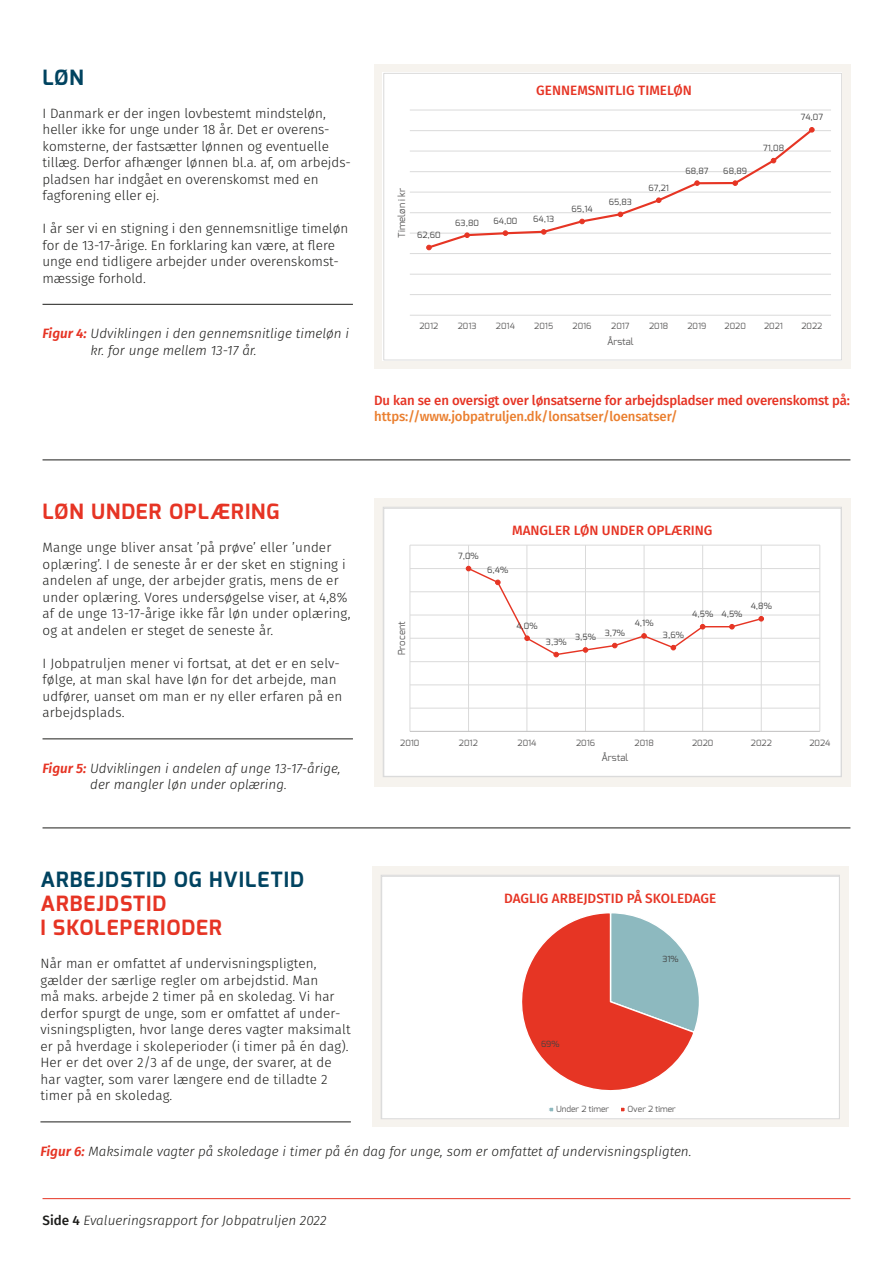
<style>
.page{position:relative;width:893px;height:1263px;background:#fff}
.page>*{position:absolute;margin:0;border:0;box-sizing:border-box;transform-origin:0 0}
.Mellemoverskrift_stø{font:700 21px/24px "Exo";letter-spacing:.05em;color:#e63424}
.Mellemoverskrift_stø-2{font:700 21px "Exo";letter-spacing:.05em;color:#004360}
.Brød{font:300 13.5px/16.5px "Fira Sans";letter-spacing:.01em;color:#1d1d1b}
.Brød-2{font:italic 300 13.5px/16.5px "Fira Sans";color:#1d1d1b}
.Brød-3{font:500 13.5px/16.5px "Fira Sans";letter-spacing:-.01em;color:#e63424}
.t1{font:9.6px "Exo";color:#5b5a5a}
.t2{font:8.55px "Exo";letter-spacing:.005em;color:#414141}
.t3{font:8.55px "Exo";letter-spacing:.005em;color:#5b5a5a}
.t4{font:8.4px "Exo";letter-spacing:.005em;color:#5b5a5a}
.t5{font:8.4px "Exo";color:#414141}
.s1{font-weight:600;color:#e63424}
.s2{color:#ea7f2f}
.s3{font-weight:500;font-style:normal}
</style>
<div class="page">
<hr style="left:43px;top:1198px;width:807px;height:1px;background:#e63424">
<hr style="left:43px;top:460px;width:807px;height:1px;background:#1d1d1b">
<hr style="left:43px;top:828px;width:807px;height:1px;background:#1d1d1b">
<hr style="left:43px;top:304px;width:310px;height:1px;background:#1d1d1b">
<div style="left:374px;top:64px;width:476px;height:305px;background:#f6f3ee"></div>
<div style="left:384px;top:73px;width:457px;height:287px;background:#fff"></div>
<hr style="left:410px;top:294px;width:421px;height:1px;background:#dadada">
<hr style="left:410px;top:274px;width:421px;height:1px;background:#dadada">
<hr style="left:410px;top:253px;width:421px;height:1px;background:#dadada">
<hr style="left:410px;top:233px;width:421px;height:1px;background:#dadada">
<hr style="left:410px;top:212px;width:421px;height:1px;background:#dadada">
<hr style="left:410px;top:192px;width:421px;height:1px;background:#dadada">
<hr style="left:410px;top:171px;width:421px;height:1px;background:#dadada">
<hr style="left:410px;top:151px;width:421px;height:1px;background:#dadada">
<hr style="left:410px;top:130px;width:421px;height:1px;background:#dadada">
<hr style="left:410px;top:110px;width:421px;height:1px;background:#dadada">
<hr style="left:410px;top:315px;width:421px;height:1px;background:#dadada">
<svg style="left:426px;top:128px;width:389px;height:120px"></svg>
<svg style="left:426px;top:245px;width:6px;height:5px"></svg>
<svg style="left:464px;top:233px;width:6px;height:5px"></svg>
<svg style="left:503px;top:230px;width:5px;height:6px"></svg>
<svg style="left:541px;top:229px;width:5px;height:6px"></svg>
<svg style="left:579px;top:219px;width:6px;height:5px"></svg>
<svg style="left:618px;top:212px;width:5px;height:5px"></svg>
<svg style="left:656px;top:198px;width:5px;height:5px"></svg>
<svg style="left:694px;top:180px;width:6px;height:6px"></svg>
<svg style="left:732px;top:180px;width:6px;height:6px"></svg>
<svg style="left:771px;top:158px;width:5px;height:5px"></svg>
<svg style="left:809px;top:127px;width:5px;height:5px"></svg>
<div style="left:383px;top:73px;width:459px;height:287px;border:1px solid #dadada"></div>
<hr style="left:43px;top:739px;width:310px;height:1px;background:#1d1d1b">
<div style="left:374px;top:498px;width:476px;height:289px;background:#f6f3ee"></div>
<div style="left:384px;top:508px;width:457px;height:268px;background:#fff"></div>
<hr style="left:410px;top:708px;width:410px;height:1px;background:#dadada">
<hr style="left:410px;top:684px;width:410px;height:1px;background:#dadada">
<hr style="left:410px;top:661px;width:410px;height:1px;background:#dadada">
<hr style="left:410px;top:638px;width:410px;height:1px;background:#dadada">
<hr style="left:410px;top:615px;width:410px;height:1px;background:#dadada">
<hr style="left:410px;top:591px;width:410px;height:1px;background:#dadada">
<hr style="left:410px;top:568px;width:410px;height:1px;background:#dadada">
<hr style="left:410px;top:545px;width:410px;height:1px;background:#dadada">
<hr style="left:410px;top:545px;width:1px;height:186px;background:#dadada">
<hr style="left:468px;top:545px;width:1px;height:186px;background:#dadada">
<hr style="left:527px;top:545px;width:1px;height:186px;background:#dadada">
<hr style="left:585px;top:545px;width:1px;height:186px;background:#dadada">
<hr style="left:644px;top:545px;width:1px;height:186px;background:#dadada">
<hr style="left:702px;top:545px;width:1px;height:186px;background:#dadada">
<hr style="left:761px;top:545px;width:1px;height:186px;background:#dadada">
<hr style="left:819px;top:545px;width:1px;height:186px;background:#dadada">
<hr style="left:410px;top:731px;width:410px;height:1px;background:#c0bfbf">
<svg style="left:466px;top:566px;width:298px;height:91px"></svg>
<div style="left:383px;top:507px;width:459px;height:270px;border:1px solid #dadada"></div>
<hr style="left:40px;top:1121px;width:311px;height:1px;background:#1d1d1b">
<div style="left:372px;top:866px;width:476px;height:261px;background:#f6f3ee"></div>
<svg style="left:383px;top:877px;width:455px;height:240px;background:#f3dbd8"></svg>
<div style="left:381px;top:875px;width:459px;height:244px;border:1px solid #dadada"></div>
<p class="Mellemoverskrift_stø-2" style="left:43px;top:64px;width:43px">LØN</p>
<p class="Brød" style="left:43px;top:105px;width:310px">I Danmark er der ingen lovbestemt mindsteløn, heller ikke for unge under 18 år. Det er overens&shy;komsterne, der fastsætter lønnen og eventuelle tillæg. Derfor afhænger lønnen bl.a. af, om arbejds&shy;pladsen har indgået en overenskomst med en fagforening eller ej.</p>
<p class="Brød" style="left:43px;top:220px;width:307px">I år ser vi en stigning i den gennemsnitlige timeløn for de 13-17-årige. En forklaring kan være, at flere unge end tidligere arbejder under overenskomst&shy;mæssige forhold.</p>
<p class="t2" style="left:417px;top:229px;width:25px">62,60</p>
<p class="t1" style="left:396px;top:238px;width:51px;rotate:-90deg">Timeløn i kr</p>
<p class="Brød-3" style="left:536px;top:82px;width:157px">GENNEMSNITLIG TIMELØN</p>
<p class="t2" style="left:455px;top:217px;width:25px">63,80</p>
<p class="t2" style="left:493px;top:215px;width:25px">64,00</p>
<p class="t2" style="left:533px;top:214px;width:23px">64,13</p>
<p class="t2" style="left:571px;top:203px;width:23px">65,14</p>
<p class="t2" style="left:609px;top:196px;width:25px">65,83</p>
<p class="t2" style="left:648px;top:182px;width:22px">67,21</p>
<p class="t2" style="left:685px;top:165px;width:25px">68,87</p>
<p class="t2" style="left:723px;top:165px;width:25px">68,89</p>
<p class="t2" style="left:763px;top:142px;width:23px">71,08</p>
<p class="t2" style="left:801px;top:112px;width:24px">74,07</p>
<p class="Brød-2" style="left:91px;top:325px;width:260px;text-indent:-48px"><span class="s1">Figur 4:</span> Udviklingen i den gennemsnitlige timeløn i kr. for unge mellem 13-17 år.</p>
<p class="t3" style="left:419px;top:321px;width:20px">2012</p>
<p class="t3" style="left:458px;top:321px;width:20px">2013</p>
<p class="t3" style="left:496px;top:321px;width:20px">2014</p>
<p class="t3" style="left:534px;top:321px;width:20px">2015</p>
<p class="t3" style="left:572px;top:321px;width:21px">2016</p>
<p class="t3" style="left:611px;top:321px;width:20px">2017</p>
<p class="t3" style="left:649px;top:321px;width:21px">2018</p>
<p class="t3" style="left:687px;top:321px;width:21px">2019</p>
<p class="t3" style="left:725px;top:321px;width:23px">2020</p>
<p class="t3" style="left:764px;top:321px;width:20px">2021</p>
<p class="t3" style="left:801px;top:321px;width:22px">2022</p>
<p class="t1" style="left:607px;top:335px;width:28px">Årstal</p>
<p class="Brød-3" style="left:374px;top:391px;width:477px">Du kan se en oversigt over lønsatserne for arbejdspladser med overenskomst på: <span class="s2">https://www.jobpatruljen.dk/lonsatser/loensatser/</span></p>
<p class="Mellemoverskrift_stø" style="left:43px;top:500px;width:238px">LØN UNDER OPLÆRING</p>
<p class="Brød" style="left:43px;top:539px;width:310px">Mange unge bliver ansat ’på prøve’ eller ’under oplæring’. I de seneste år er der sket en stigning i andelen af unge, der arbejder gratis, mens de er under oplæring. Vores undersøgelse viser, at 4,8% af de unge 13-17-årige ikke får løn under oplæring, og at andelen er steget de seneste år.</p>
<p class="Brød" style="left:43px;top:655px;width:301px">I Jobpatruljen mener vi fortsat, at det er en selv&shy;følge, at man skal have løn for det arbejde, man udfører, uanset om man er ny eller erfaren på en arbejdsplads.</p>
<p class="Brød-2" style="left:43px;top:760px;width:300px;text-align:center"><span class="s1">Figur 5:</span> Udviklingen i andelen af unge 13-17-årige, der mangler løn under oplæring.</p>
<p class="t1" style="left:396px;top:655px;width:35px;rotate:-90deg">Procent</p>
<p class="t2" style="left:458px;top:550px;width:22px">7,0%</p>
<p class="Brød-3" style="left:512px;top:522px;width:202px">MANGLER LØN UNDER OPLÆRING</p>
<p class="t2" style="left:487px;top:564px;width:23px">6,4%</p>
<p class="t2" style="left:516px;top:620px;width:23px">4,0%</p>
<p class="t2" style="left:546px;top:636px;width:22px">3,3%</p>
<p class="t2" style="left:575px;top:632px;width:22px">3,5%</p>
<p class="t2" style="left:605px;top:627px;width:22px">3,7%</p>
<p class="t2" style="left:635px;top:618px;width:20px">4,1%</p>
<p class="t2" style="left:663px;top:629px;width:23px">3,6%</p>
<p class="t2" style="left:692px;top:608px;width:52px">4,5% 4,5%</p>
<p class="t2" style="left:751px;top:600px;width:23px">4,8%</p>
<p class="t3" style="left:400px;top:737px;width:21px">2010</p>
<p class="t3" style="left:459px;top:737px;width:20px">2012</p>
<p class="t3" style="left:517px;top:737px;width:20px">2014</p>
<p class="t3" style="left:576px;top:737px;width:21px">2016</p>
<p class="t3" style="left:634px;top:737px;width:21px">2018</p>
<p class="t3" style="left:692px;top:737px;width:23px">2020</p>
<p class="t3" style="left:751px;top:737px;width:23px">2022</p>
<p class="t3" style="left:809px;top:737px;width:23px">2024</p>
<p class="t1" style="left:601px;top:752px;width:28px">Årstal</p>
<p class="Mellemoverskrift_stø-2" style="left:40px;top:866px;width:265px">ARBEJDSTID OG HVILETID</p>
<p class="Mellemoverskrift_stø" style="left:40px;top:892px;width:183px">ARBEJDSTID<br>I SKOLEPERIODER</p>
<p class="Brød" style="left:40px;top:955px;width:312px">Når man er omfattet af undervisningspligten, gælder der særlige regler om arbejdstid. Man<br>må maks. arbejde 2 timer på en skoledag. Vi har derfor spurgt de unge, som er omfattet af under&shy;visningspligten, hvor lange deres vagter maksimalt er på hverdage i skoleperioder (i timer på én dag).<br>Her er det over 2/3 af de unge, der svarer, at de har vagter, som varer længere end de tilladte 2 timer på en skoledag.</p>
<p class="t5" style="left:662px;top:954px;width:18px">31%</p>
<p class="Brød-3" style="left:504px;top:890px;width:214px">DAGLIG ARBEJDSTID PÅ SKOLEDAGE</p>
<p class="t5" style="left:541px;top:1038px;width:20px">69%</p>
<p class="t4" style="left:556px;top:1103px;width:55px">Under 2 timer</p>
<p class="t4" style="left:627px;top:1103px;width:50px">Over 2 timer</p>
<p class="Brød-2" style="left:40px;top:1143px;width:653px"><span class="s1">Figur 6:</span> Maksimale vagter på skoledage i timer på én dag for unge, som er omfattet af undervisningspligten.</p>
<p class="Brød-2" style="left:43px;top:1211px;width:285px"><span class="s3">Side 4</span> Evalueringsrapport for Jobpatruljen 2022</p>
</div>
